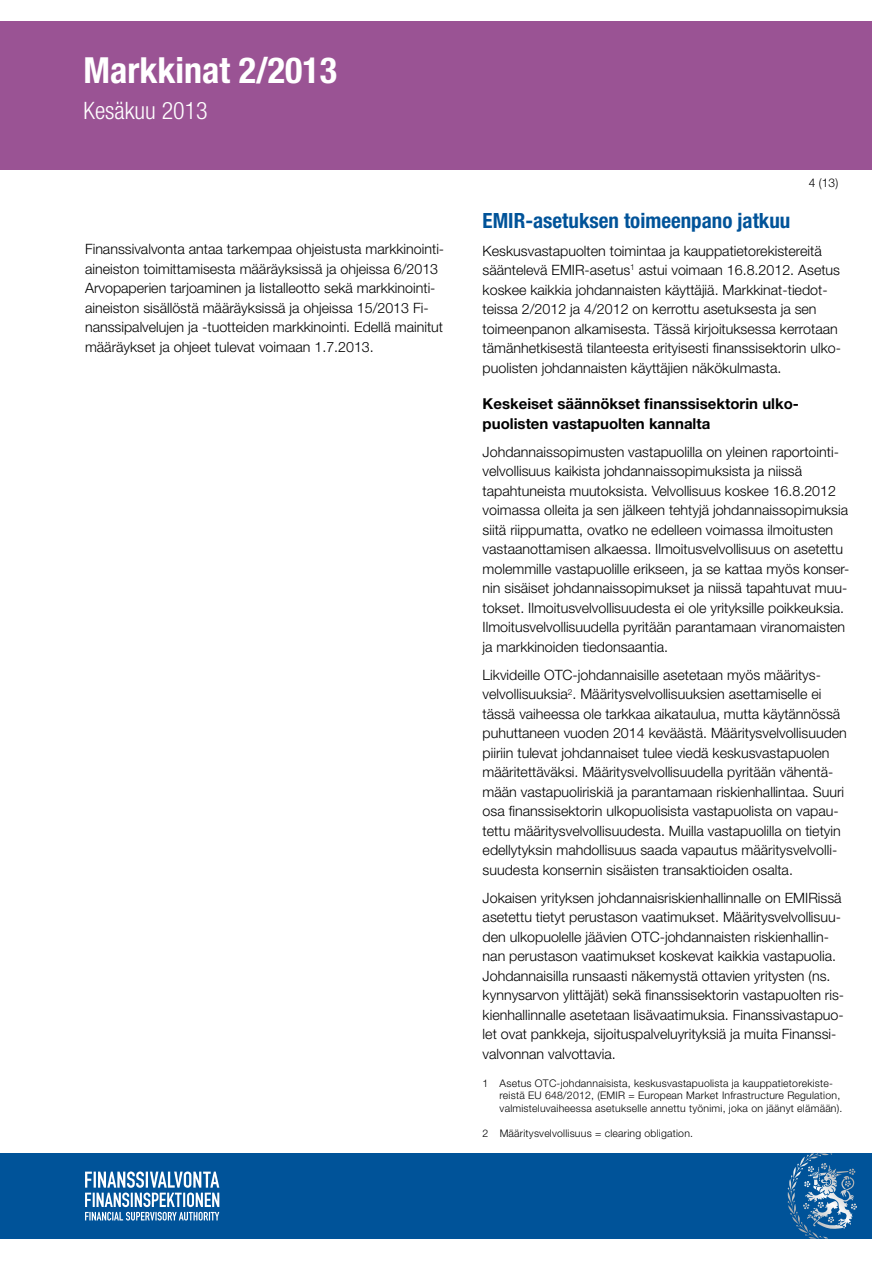
<style>
.page{position:relative;width:893px;height:1263px;background:#fff}
.page>*{position:absolute;margin:0;border:0;box-sizing:border-box;transform-origin:0 0}
.t1{font:700 condensed 36px "Helvetica Neue LT Std";color:#fff}
.t2{font:300 condensed 24px "Helvetica Neue LT Std";color:#fff}
.t3{font:700 condensed 21px "Helvetica Neue LT Std";color:#005399}
.t4{font:700 15px/19.5px "Helvetica Neue LT Std";color:#000}
.t5{font:300 14.25px/19.5px "Helvetica Neue LT Std";color:#000}
.t6{font:300 12px "Helvetica Neue LT Std";color:#000}
.t7{font:300 10.5px/12.6px "Helvetica Neue LT Std";letter-spacing:.02em;color:#000}
</style>
<div class="page">
<div style="left:0;top:21px;width:872px;height:149px;background:#9a5394"></div>
<div style="left:0;top:1153px;width:872px;height:85px;background:#005399"></div>
<svg style="left:800px;top:1153px;width:32px;height:13px"></svg>
<svg style="left:85px;top:1171px;width:134px;height:49px"></svg>
<h1 class="t1" style="left:84px;top:49px;width:255px">Markkinat 2/2013</h1>
<h2 class="t2" style="left:84px;top:97px;width:126px">Kesäkuu 2013</h2>
<p class="t5" style="left:85px;top:239px;width:361px">Finanssivalvonta antaa tarkempaa ohjeistusta markkinointi&shy;aineiston toimittamisesta määräyksissä ja ohjeissa 6/2013<br>Arvopaperien tarjoaminen ja listalleotto sekä markkinointi&shy;aineiston sisällöstä määräyksissä ja ohjeissa 15/2013 Fi&shy;nanssipalvelujen ja -tuotteiden markkinointi. Edellä mainitut määräykset ja ohjeet tulevat voimaan 1.7.2013.</p>
<p class="t6" style="left:809px;top:176px;width:31px">4 (13)</p>
<h3 class="t3" style="left:483px;top:207px;width:309px">EMIR-asetuksen toimeenpano jatkuu</h3>
<p class="t5" style="left:483px;top:240px;width:360px">Keskusvastapuolten toimintaa ja kauppatietorekistereitä sääntelevä EMIR-asetus<sup>1</sup> astui voimaan 16.8.2012. Asetus koskee kaikkia johdannaisten käyttäjiä. Markkinat-tiedot&shy;teissa 2/2012 ja 4/2012 on kerrottu asetuksesta ja sen toimeenpanon alkamisesta. Tässä kirjoituksessa kerrotaan tämänhetkisestä tilanteesta erityisesti finanssisektorin ulko&shy;puolisten johdannaisten käyttäjien näkökulmasta.</p>
<p class="t4" style="left:483px;top:394px;width:318px">Keskeiset säännökset finanssisektorin ulko&shy;puolisten vastapuolten kannalta</p>
<p class="t5" style="left:483px;top:441px;width:368px">Johdannaissopimusten vastapuolilla on yleinen raportointi&shy;velvollisuus kaikista johdannaissopimuksista ja niissä tapahtuneista muutoksista. Velvollisuus koskee 16.8.2012 voimassa olleita ja sen jälkeen tehtyjä johdannaissopimuksia siitä riippumatta, ovatko ne edelleen voimassa ilmoitusten vastaanottamisen alkaessa. Ilmoitusvelvollisuus on asetettu molemmille vastapuolille erikseen, ja se kattaa myös konser&shy;nin sisäiset johdannaissopimukset ja niissä tapahtuvat muu&shy;tokset. Ilmoitusvelvollisuudesta ei ole yrityksille poikkeuksia.<br>Ilmoitusvelvollisuudella pyritään parantamaan viranomaisten ja markkinoiden tiedonsaantia.</p>
<p class="t5" style="left:483px;top:664px;width:366px">Likvideille OTC-johdannaisille asetetaan myös määritys&shy;velvollisuuksia<sup>2</sup>. Määritysvelvollisuuksien asettamiselle ei tässä vaiheessa ole tarkkaa aikataulua, mutta käytännössä puhuttaneen vuoden 2014 keväästä. Määritysvelvollisuuden piiriin tulevat johdannaiset tulee viedä keskusvastapuolen määritettäväksi. Määritysvelvollisuudella pyritään vähentä&shy;mään vastapuoliriskiä ja parantamaan riskienhallintaa. Suuri osa finanssisektorin ulkopuolisista vastapuolista on vapau&shy;tettu määritysvelvollisuudesta. Muilla vastapuolilla on tietyin edellytyksin mahdollisuus saada vapautus määritysvelvolli&shy;suudesta konsernin sisäisten transaktioiden osalta.</p>
<p class="t5" style="left:483px;top:887px;width:363px">Jokaisen yrityksen johdannaisriskienhallinnalle on EMIRissä asetettu tietyt perustason vaatimukset. Määritysvelvollisuu&shy;den ulkopuolelle jäävien OTC-johdannaisten riskienhallin&shy;nan perustason vaatimukset koskevat kaikkia vastapuolia.<br>Johdannaisilla runsaasti näkemystä ottavien yritysten (ns. kynnysarvon ylittäjät) sekä finanssisektorin vastapuolten ris&shy;kienhallinnalle asetetaan lisävaatimuksia. Finanssivastapuo&shy;let ovat pankkeja, sijoituspalveluyrityksiä ja muita Finanssi&shy;valvonnan valvottavia.</p>
<p class="t7" style="left:500px;top:1076px;width:344px;text-indent:-17px">1 Asetus OTC-johdannaisista, keskusvastapuolista ja kauppatietorekiste&shy;reistä EU 648/2012, (EMIR = European Market Infrastructure Regulation, valmisteluvaiheessa asetukselle annettu työnimi, joka on jäänyt elämään).</p>
<p class="t7" style="left:483px;top:1127px;width:212px">2 Määritysvelvollisuus = clearing obligation.</p>
</div>
